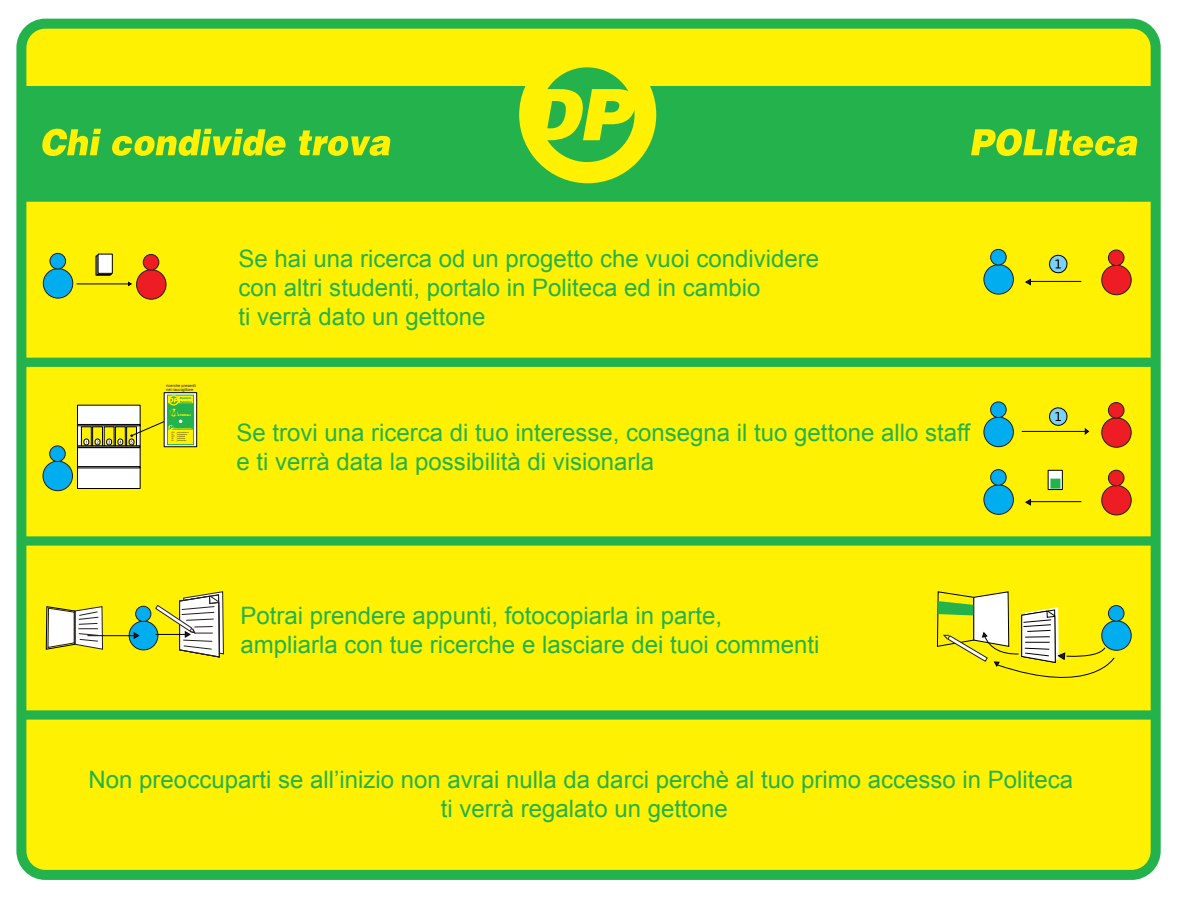
<style>
.page{position:relative;width:1191px;height:899px;background:#fff}
.page>*{position:absolute;margin:0;border:0;box-sizing:border-box;transform-origin:0 0}
.t1{font:24px/28.8px "Arial";color:#23b24b}
.t2{font:4px/4.8px "Arial";color:#231f20}
.t3{font:2.8px/3.4px "Airbus Special";color:#23b24b;scale:.92 1}
.t4{font:2.6px "Airbus Special";color:#fff101}
</style>
<div class="page">
<div style="left:16px;top:18px;width:1145px;height:856px;background:#fff101"></div>
<div style="left:24px;top:86px;width:1132px;height:116px;background:#23b24b"></div>
<div style="left:519px;top:46px;width:137px;height:137px;background:#fff101;border-radius:50%"></div>
<div style="left:540px;top:67px;width:94px;height:95px;background:#23b24b;border-radius:50%"></div>
<svg style="left:540px;top:89px;width:95px;height:51px"></svg>
<svg style="left:42px;top:129px;width:59px;height:27px"></svg>
<svg style="left:112px;top:129px;width:173px;height:27px"></svg>
<svg style="left:299px;top:130px;width:91px;height:26px"></svg>
<svg style="left:971px;top:129px;width:166px;height:27px"></svg>
<div style="left:984px;top:264px;width:29px;height:30px;background:#00aeef;border-radius:50%"></div>
<div style="left:983px;top:264px;width:30px;height:30px;border:1px solid #231f20;border-radius:50%"></div>
<div style="left:990px;top:249px;width:16px;height:16px;background:#00aeef;border-radius:50%"></div>
<div style="left:990px;top:249px;width:16px;height:16px;border:1px solid #231f20;border-radius:50%"></div>
<div style="left:1101px;top:265px;width:30px;height:29px;background:#ee1d23;border-radius:50%"></div>
<div style="left:1101px;top:265px;width:30px;height:30px;border:1px solid #231f20;border-radius:50%"></div>
<div style="left:1108px;top:250px;width:16px;height:15px;background:#ee1d23;border-radius:50%"></div>
<div style="left:1108px;top:249px;width:16px;height:17px;border:1px solid #231f20;border-radius:50%"></div>
<svg style="left:1025px;top:254px;width:57px;height:30px;background:#dad91c"></svg>
<div style="left:43px;top:268px;width:30px;height:30px;background:#00aeef;border-radius:50%"></div>
<div style="left:43px;top:268px;width:30px;height:30px;border:1px solid #231f20;border-radius:50%"></div>
<svg style="left:76px;top:281px;width:56px;height:4px"></svg>
<div style="left:50px;top:253px;width:16px;height:16px;background:#00aeef;border-radius:50%"></div>
<div style="left:50px;top:253px;width:16px;height:16px;border:1px solid #231f20;border-radius:50%"></div>
<div style="left:137px;top:269px;width:29px;height:30px;background:#ee1d23;border-radius:50%"></div>
<div style="left:136px;top:269px;width:30px;height:30px;border:1px solid #231f20;border-radius:50%"></div>
<div style="left:143px;top:254px;width:16px;height:16px;background:#ee1d23;border-radius:50%"></div>
<div style="left:143px;top:254px;width:16px;height:16px;border:1px solid #231f20;border-radius:50%"></div>
<div style="left:97px;top:255px;width:14px;height:20px;border:1px solid #000001"></div>
<div style="left:98px;top:254px;width:14px;height:19px;background:#fff"></div>
<div style="left:98px;top:254px;width:15px;height:19px;border:1px solid #000001"></div>
<div style="left:23px;top:357px;width:1132px;height:10px;background:#23b24b"></div>
<div style="left:22px;top:536px;width:1132px;height:9px;background:#23b24b"></div>
<div style="left:22px;top:710px;width:1132px;height:9px;background:#23b24b"></div>
<div style="left:129px;top:620px;width:29px;height:29px;background:#00aeef;border-radius:50%"></div>
<div style="left:129px;top:620px;width:29px;height:30px;border:1px solid #231f20;border-radius:50%"></div>
<div style="left:136px;top:606px;width:15px;height:15px;background:#00aeef;border-radius:50%"></div>
<div style="left:135px;top:605px;width:16px;height:16px;border:1px solid #231f20;border-radius:50%"></div>
<svg style="left:155px;top:591px;width:69px;height:65px"></svg>
<svg style="left:46px;top:606px;width:93px;height:43px"></svg>
<div style="left:1101px;top:620px;width:30px;height:30px;background:#00aeef;border-radius:50%"></div>
<div style="left:1101px;top:620px;width:30px;height:30px;border:1px solid #231f20;border-radius:50%"></div>
<div style="left:1108px;top:605px;width:16px;height:16px;background:#00aeef;border-radius:50%"></div>
<div style="left:1108px;top:605px;width:16px;height:16px;border:1px solid #231f20;border-radius:50%"></div>
<svg style="left:937px;top:591px;width:177px;height:105px"></svg>
<svg style="left:1021px;top:406px;width:68px;height:28px;background:#ddda19"></svg>
<div style="left:984px;top:417px;width:29px;height:29px;background:#00aeef;border-radius:50%"></div>
<div style="left:983px;top:417px;width:30px;height:29px;border:1px solid #231f20;border-radius:50%"></div>
<div style="left:990px;top:402px;width:16px;height:15px;background:#00aeef;border-radius:50%"></div>
<div style="left:990px;top:401px;width:16px;height:16px;border:1px solid #231f20;border-radius:50%"></div>
<div style="left:1101px;top:417px;width:30px;height:30px;background:#ee1d23;border-radius:50%"></div>
<div style="left:1101px;top:417px;width:30px;height:30px;border:1px solid #231f20;border-radius:50%"></div>
<div style="left:1108px;top:402px;width:16px;height:16px;background:#ee1d23;border-radius:50%"></div>
<div style="left:1108px;top:402px;width:16px;height:16px;border:1px solid #231f20;border-radius:50%"></div>
<div style="left:77px;top:405px;width:63px;height:41px;background:#fff"></div>
<div style="left:77px;top:405px;width:63px;height:41px;border:1px solid #000001"></div>
<div style="left:77px;top:424px;width:63px;height:2px;border:1px solid #000001"></div>
<div style="left:81px;top:426px;width:10px;height:20px;background:#fff101"></div>
<div style="left:81px;top:426px;width:11px;height:20px;border:1px solid #000001"></div>
<svg style="left:83px;top:438px;width:6px;height:7px"></svg>
<div style="left:93px;top:426px;width:9px;height:20px;background:#fff101"></div>
<div style="left:92px;top:426px;width:11px;height:20px;border:1px solid #000001"></div>
<svg style="left:95px;top:438px;width:5px;height:7px"></svg>
<div style="left:104px;top:426px;width:10px;height:20px;background:#fff101"></div>
<div style="left:115px;top:426px;width:10px;height:20px;background:#fff101"></div>
<div style="left:115px;top:426px;width:11px;height:20px;border:1px solid #000001"></div>
<svg style="left:106px;top:438px;width:17px;height:7px"></svg>
<svg style="left:128px;top:428px;width:1px;height:16px"></svg>
<div style="left:126px;top:426px;width:11px;height:20px;border:1px solid #000001"></div>
<div style="left:77px;top:447px;width:63px;height:41px;background:#fff"></div>
<div style="left:77px;top:447px;width:63px;height:41px;border:1px solid #000001"></div>
<div style="left:77px;top:466px;width:63px;height:2px;border:1px solid #000001"></div>
<div style="left:77px;top:445px;width:63px;height:2px;border:1px solid #000001"></div>
<svg style="left:166px;top:394px;width:29px;height:51px"></svg>
<div style="left:164px;top:392px;width:33px;height:55px;border:1px solid #000001"></div>
<div style="left:43px;top:461px;width:29px;height:29px;background:#00aeef;border-radius:50%"></div>
<div style="left:43px;top:460px;width:30px;height:30px;border:1px solid #231f20;border-radius:50%"></div>
<div style="left:50px;top:445px;width:15px;height:16px;background:#00aeef;border-radius:50%"></div>
<div style="left:49px;top:445px;width:17px;height:16px;border:1px solid #231f20;border-radius:50%"></div>
<div style="left:167px;top:395px;width:26px;height:49px;background:#fff101"></div>
<div style="left:167px;top:394px;width:27px;height:50px;border:1px solid #23b24b"></div>
<div style="left:167px;top:403px;width:26px;height:26px;background:#23b24b"></div>
<div style="left:169px;top:395px;width:9px;height:10px;border:1px solid #fff101;border-radius:50%"></div>
<svg style="left:168px;top:397px;width:10px;height:5px"></svg>
<div style="left:177px;top:417px;width:7px;height:8px;border:2px solid #23b24b;border-radius:50%"></div>
<div style="left:169px;top:407px;width:9px;height:10px;border:1px solid #23b24b;border-radius:50%"></div>
<svg style="left:129px;top:409px;width:54px;height:36px"></svg>
<div style="left:984px;top:484px;width:29px;height:30px;background:#00aeef;border-radius:50%"></div>
<div style="left:983px;top:484px;width:30px;height:30px;border:1px solid #231f20;border-radius:50%"></div>
<div style="left:990px;top:469px;width:16px;height:16px;background:#00aeef;border-radius:50%"></div>
<div style="left:990px;top:469px;width:16px;height:16px;border:1px solid #231f20;border-radius:50%"></div>
<div style="left:1101px;top:485px;width:30px;height:29px;background:#ee1d23;border-radius:50%"></div>
<div style="left:1101px;top:485px;width:30px;height:30px;border:1px solid #231f20;border-radius:50%"></div>
<div style="left:1108px;top:470px;width:16px;height:15px;background:#ee1d23;border-radius:50%"></div>
<div style="left:1108px;top:469px;width:16px;height:17px;border:1px solid #231f20;border-radius:50%"></div>
<svg style="left:1025px;top:499px;width:57px;height:5px"></svg>
<div style="left:1048px;top:470px;width:14px;height:19px;background:#fff"></div>
<div style="left:1050px;top:478px;width:10px;height:10px;background:#23b24b"></div>
<p class="t2" style="left:166px;top:383px;width:31px">ricerche presenti nel raccoglitore</p>
<p class="t3" style="left:180px;top:396px;width:15px">Dominio<br>Pubblico</p>
<p class="t4" style="left:177px;top:413px;width:15px">ATERIALI</p>
<p class="t1" style="left:239px;top:245px;width:582px">Se hai una ricerca od un progetto che vuoi condividere con altri studenti, portalo in Politeca ed in cambio<br>ti verrà dato un gettone</p>
<p class="t1" style="left:236px;top:418px;width:735px">Se trovi una ricerca di tuo interesse, consegna il tuo gettone allo staff e ti verrà data la possibilità di visionarla</p>
<p class="t1" style="left:240px;top:601px;width:580px">Potrai prendere appunti, fotocopiarla in parte, ampliarla con tue ricerche e lasciare dei tuoi commenti</p>
<p class="t1" style="left:89px;top:765px;width:986px;text-align:center">Non preoccuparti se all’inizio non avrai nulla da darci perchè al tuo primo accesso in Politeca ti verrà regalato un gettone</p>
</div>
